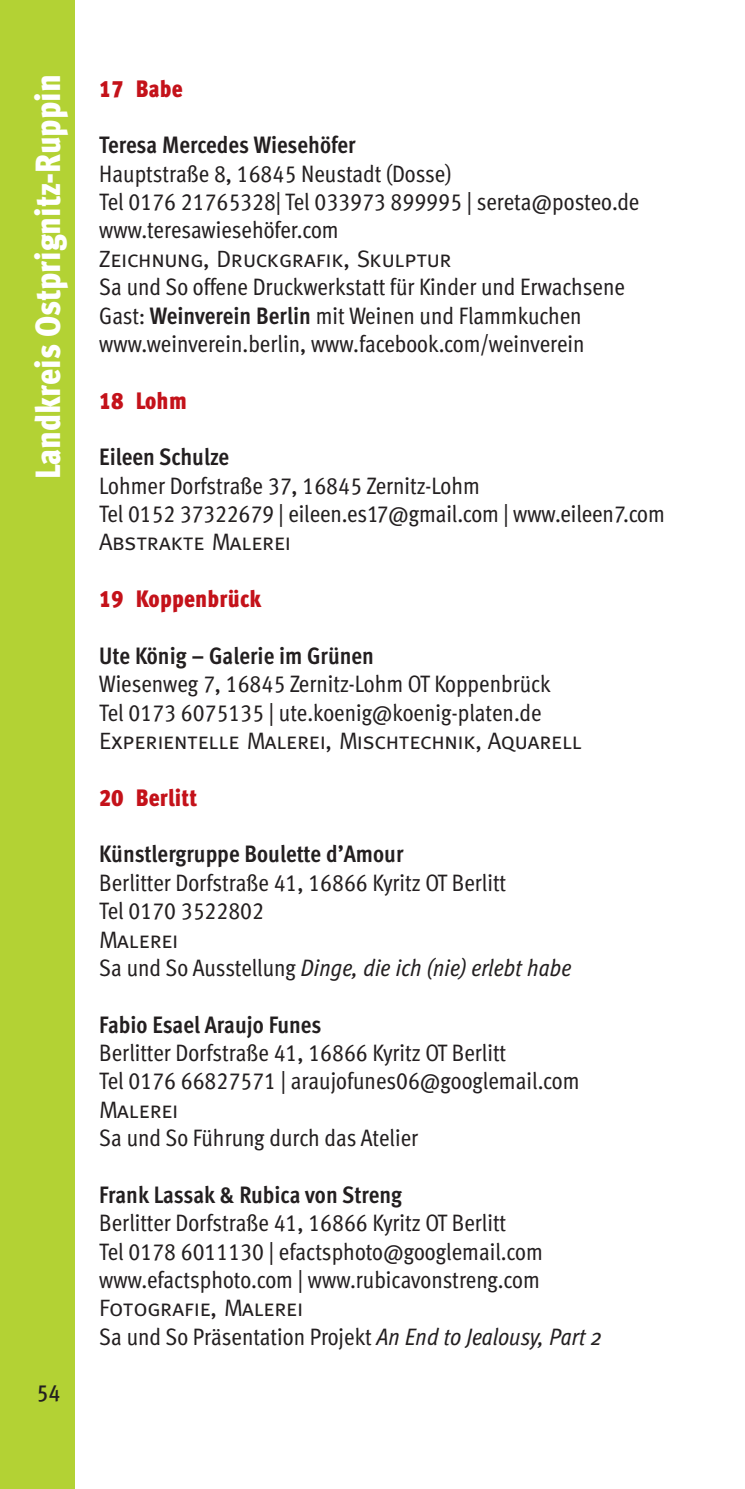
<style>
.page{position:relative;width:745px;height:1489px;background:#fff}
.page>*{position:absolute;margin:0;border:0;box-sizing:border-box;transform-origin:0 0}
.t1{font:900 35px "Meta Cond";color:#fff}
.t2{font:23.75px/28.2px "Meta Cond Book LF";color:#231f20}
.t3{font:23.75px "Meta Cond Bold LF";color:#231f20}
.t4{font:23.75px "Meta Caps";letter-spacing:-.015em;color:#231f20}
.t5{font:italic 23.75px "Meta Cond";color:#231f20}
.t6{font:23.75px "Meta Cond Black LF";letter-spacing:.01em;color:#c4121a}
.t7{font:23.75px "Meta Cond Medium LF";color:#231f20}
.s1{font-family:"Meta Cond Bold LF"}
.s2{font-family:"Meta Cond Book LF";font-style:normal}
.s3{font-family:"Meta Cond";font-style:italic}
</style>
<div class="page">
<div style="left:0;top:0;width:74px;height:1488px;background:#b3d234"></div>
<h1 class="t1" style="left:27px;top:479px;width:406px;rotate:-90deg">Landkreis Ostprignitz-Ruppin</h1>
<p class="t6" style="left:99px;top:74px;width:85px">17 Babe</p>
<p class="t3" style="left:99px;top:131px;width:258px">Teresa Mercedes Wiesehöfer</p>
<p class="t2" style="left:99px;top:159px;width:541px">Hauptstraße 8, 16845 Neustadt (Dosse)<br>Tel 0176 21765328| Tel 033973 899995 | sereta@posteo.de www.teresawiesehöfer.com</p>
<p class="t4" style="left:99px;top:245px;width:354px">Zeichnung, Druckgrafik, Skulptur</p>
<p class="t2" style="left:99px;top:272px;width:527px">Sa und So offene Druckwerkstatt für Kinder und Erwachsene<br>Gast: <span class="s1">Weinverein Berlin</span> mit Weinen und Flammkuchen www.weinverein.berlin, www.facebook.com/weinverein</p>
<p class="t6" style="left:99px;top:386px;width:89px">18 Lohm</p>
<p class="t3" style="left:99px;top:443px;width:131px">Eileen Schulze</p>
<p class="t2" style="left:99px;top:471px;width:566px">Lohmer Dorfstraße 37, 16845 Zernitz-Lohm<br>Tel 0152 37322679 | eileen.es17@gmail.com | www.eileen7.com</p>
<p class="t4" style="left:99px;top:528px;width:193px">Abstrakte Malerei</p>
<p class="t6" style="left:99px;top:584px;width:163px">19 Koppenbrück</p>
<p class="t3" style="left:99px;top:641px;width:276px">Ute König – Galerie im Grünen</p>
<p class="t2" style="left:99px;top:669px;width:452px">Wiesenweg 7, 16845 Zernitz-Lohm OT Koppenbrück<br>Tel 0173 6075135 | ute.koenig@koenig-platen.de</p>
<p class="t4" style="left:99px;top:727px;width:484px">Experientelle Malerei, Mischtechnik, Aquarell</p>
<p class="t6" style="left:99px;top:783px;width:99px">20 Berlitt</p>
<p class="t3" style="left:99px;top:840px;width:305px">Künstlergruppe Boulette d’Amour</p>
<p class="t2" style="left:99px;top:868px;width:408px">Berlitter Dorfstraße 41, 16866 Kyritz OT Berlitt<br>Tel 0170 3522802</p>
<p class="t4" style="left:99px;top:925px;width:81px">Malerei</p>
<p class="t5" style="left:99px;top:954px;width:473px"><span class="s2">Sa und So Ausstellung</span> Dinge, die ich (nie) erlebt habe</p>
<p class="t3" style="left:99px;top:1010px;width:223px">Fabio Esael Araujo Funes</p>
<p class="t2" style="left:99px;top:1038px;width:481px">Berlitter Dorfstraße 41, 16866 Kyritz OT Berlitt<br>Tel 0176 66827571 | araujofunes06@googlemail.com</p>
<p class="t4" style="left:99px;top:1095px;width:81px">Malerei</p>
<p class="t2" style="left:99px;top:1123px;width:320px">Sa und So Führung durch das Atelier</p>
<p class="t3" style="left:99px;top:1180px;width:304px">Frank Lassak &amp; Rubica von Streng</p>
<p class="t2" style="left:99px;top:1208px;width:444px">Berlitter Dorfstraße 41, 16866 Kyritz OT Berlitt<br>Tel 0178 6011130 | efactsphoto@googlemail.com www.efactsphoto.com | www.rubicavonstreng.com</p>
<p class="t4" style="left:99px;top:1294px;width:205px">Fotografie, Malerei</p>
<p class="t2" style="left:99px;top:1322px;width:503px">Sa und So Präsentation Projekt <span class="s3">An End to Jealousy, Part 2</span></p>
<p class="t7" style="left:36px;top:1379px;width:25px">54</p>
</div>
